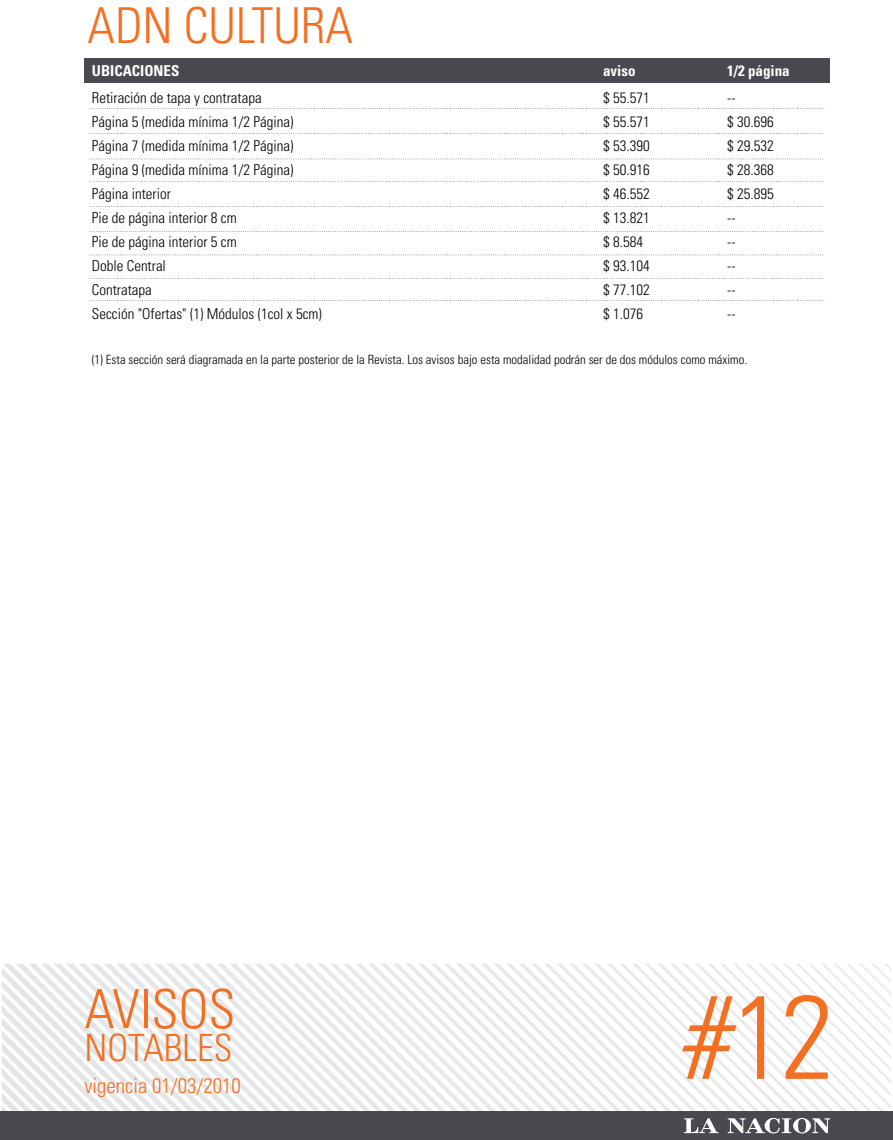
<style>
.page{position:relative;width:893px;height:1140px;background:#fff}
.page>*{position:absolute;margin:0;border:0;box-sizing:border-box;transform-origin:0 0}
.t1{font:300 condensed 118.35px "Univers";color:#f36f21}
.t2{font:300 condensed 54px "Univers";color:#f36f21}
.t3{font:300 condensed 49.5px "Univers";color:#f36f21}
.t4{font:300 condensed 37.5px "Univers";color:#f36f21}
.t5{font:300 condensed 21px "Univers";color:#f36f21}
.t6{font:300 condensed 15px "Univers";color:#000}
.t7{font:700 condensed 15px "Univers";color:#fff}
.t8{font:300 condensed 12.75px "Univers";color:#000}
</style>
<div class="page">
<div style="left:0;top:1111px;width:893px;height:29px;background:#484a4f"></div>
<svg style="left:2px;top:963px;width:889px;height:170px"></svg>
<div style="left:84px;top:58px;width:746px;height:25px;background:#484a4f"></div>
<svg style="left:89px;top:133px;width:734px;height:1px"></svg>
<svg style="left:89px;top:108px;width:734px;height:1px"></svg>
<svg style="left:89px;top:159px;width:734px;height:1px"></svg>
<svg style="left:89px;top:181px;width:734px;height:1px"></svg>
<svg style="left:89px;top:206px;width:734px;height:1px"></svg>
<svg style="left:89px;top:231px;width:734px;height:1px"></svg>
<svg style="left:89px;top:255px;width:734px;height:1px"></svg>
<svg style="left:89px;top:278px;width:734px;height:1px"></svg>
<svg style="left:89px;top:300px;width:734px;height:1px"></svg>
<h3 class="t3" style="left:88px;top:7px;width:267px">ADN CULTURA</h3>
<p class="t7" style="left:92px;top:65px;width:89px">UBICACIONES</p>
<p class="t7" style="left:603px;top:65px;width:34px">aviso</p>
<p class="t7" style="left:727px;top:65px;width:64px">1/2 página</p>
<p class="t6" style="left:92px;top:92px;width:171px">Retiración de tapa y contratapa</p>
<p class="t6" style="left:603px;top:92px;width:48px">$ 55.571</p>
<p class="t6" style="left:727px;top:92px;width:10px">--</p>
<p class="t6" style="left:92px;top:116px;width:203px">Página 5 (medida mínima 1/2 Página)</p>
<p class="t6" style="left:603px;top:116px;width:48px">$ 55.571</p>
<p class="t6" style="left:727px;top:116px;width:48px">$ 30.696</p>
<p class="t6" style="left:92px;top:140px;width:203px">Página 7 (medida mínima 1/2 Página)</p>
<p class="t6" style="left:603px;top:140px;width:48px">$ 53.390</p>
<p class="t6" style="left:727px;top:140px;width:48px">$ 29.532</p>
<p class="t6" style="left:92px;top:164px;width:203px">Página 9 (medida mínima 1/2 Página)</p>
<p class="t6" style="left:603px;top:164px;width:48px">$ 50.916</p>
<p class="t6" style="left:727px;top:164px;width:48px">$ 28.368</p>
<p class="t6" style="left:92px;top:188px;width:81px">Página interior</p>
<p class="t6" style="left:603px;top:188px;width:48px">$ 46.552</p>
<p class="t6" style="left:727px;top:188px;width:48px">$ 25.895</p>
<p class="t6" style="left:92px;top:212px;width:146px">Pie de página interior 8 cm</p>
<p class="t6" style="left:603px;top:212px;width:48px">$ 13.821</p>
<p class="t6" style="left:727px;top:212px;width:10px">--</p>
<p class="t6" style="left:92px;top:236px;width:146px">Pie de página interior 5 cm</p>
<p class="t6" style="left:603px;top:236px;width:41px">$ 8.584</p>
<p class="t6" style="left:727px;top:236px;width:10px">--</p>
<p class="t6" style="left:92px;top:260px;width:76px">Doble Central</p>
<p class="t6" style="left:603px;top:260px;width:48px">$ 93.104</p>
<p class="t6" style="left:727px;top:260px;width:10px">--</p>
<p class="t6" style="left:92px;top:284px;width:61px">Contratapa</p>
<p class="t6" style="left:603px;top:284px;width:48px">$ 77.102</p>
<p class="t6" style="left:727px;top:284px;width:10px">--</p>
<p class="t6" style="left:92px;top:308px;width:232px">Sección "Ofertas" (1) Módulos (1col x 5cm)</p>
<p class="t6" style="left:603px;top:308px;width:41px">$ 1.076</p>
<p class="t6" style="left:727px;top:308px;width:10px">--</p>
<p class="t8" style="left:92px;top:355px;width:657px">(1) Esta sección será diagramada en la parte posterior de la Revista. Los avisos bajo esta modalidad podrán ser de dos módulos como máximo.</p>
<h2 class="t2" style="left:84px;top:989px;width:153px">AVISOS</h2>
<h3 class="t4" style="left:84px;top:1033px;width:150px">NOTABLES</h3>
<h3 class="t5" style="left:84px;top:1078px;width:158px">vigencia 01/03/2010</h3>
<h1 class="t1" style="left:683px;top:993px;width:152px">#12</h1>
</div>
